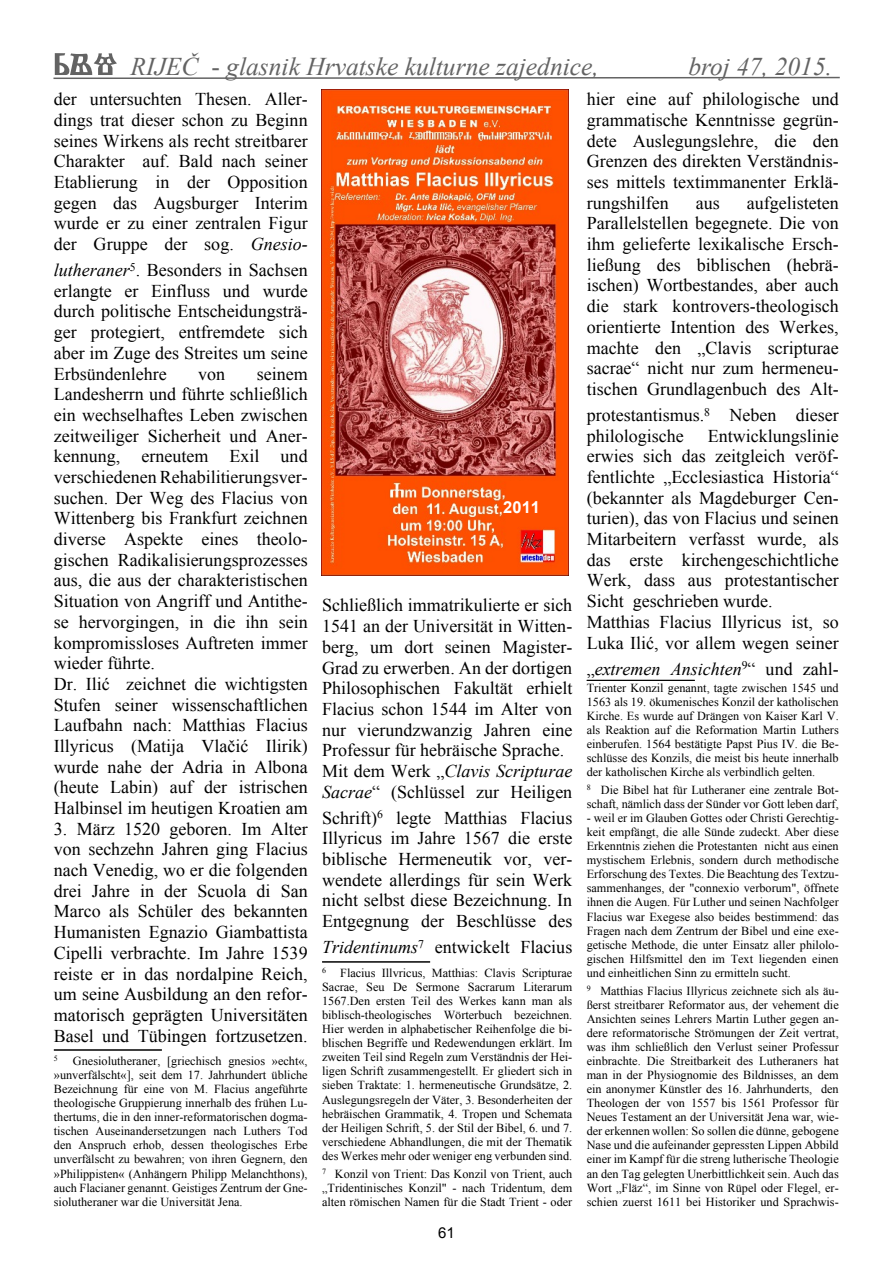
<style>
.page{position:relative;width:893px;height:1263px;background:#fff}
.page>*{position:absolute;margin:0;border:0;box-sizing:border-box;transform-origin:0 0}
.t1{font:italic 25.5px "Times New Roman";color:#636363}
.t2{font:18px/20.7px "Times New Roman";color:#000;text-align:justify}
.t3{font:italic 18px "Times New Roman";color:#000}
.t4{font:700 16.5px "Arial";color:#fff}
.t5{font:15px "Arial";color:#000}
.t6{font:12.3px/14.1px "Times New Roman";color:#000;text-align:justify}
.s1{font-style:normal}
.s2{font-style:italic}
</style>
<div class="page">
<svg style="left:53px;top:53px;width:787px;height:26px"></svg>
<hr style="left:54px;top:1049px;width:108px;height:1px;background:#000">
<hr style="left:322px;top:961px;width:108px;height:1px;background:#000">
<hr style="left:587px;top:680px;width:108px;height:1px;background:#000">
<img style="left:321px;top:89px;width:248px;height:486px">
<h1 class="t1" style="left:131px;top:57px;width:470px">RIJEČ <span class="s1">-</span> glasnik Hrvatske kulturne zajednice,</h1>
<h1 class="t1" style="left:688px;top:57px;width:145px">broj 47, 2015.</h1>
<p class="t2" style="left:54px;top:91px;width:255px">der untersuchten Thesen. Aller&shy;dings trat dieser schon zu Beginn seines Wirkens als recht streitbarer Charakter auf. Bald nach seiner Etablierung in der Opposition gegen das Augsburger Interim wurde er zu einer zentralen Figur der Gruppe der sog. <span class="s2">Gnesio-</span></p>
<h2 class="t2" style="left:54px;top:261px;width:255px"><span class="s2">lutheraner</span><sup>5</sup>. Besonders in Sachsen erlangte er Einfluss und wurde durch politische Entscheidungsträ&shy;ger protegiert, entfremdete sich aber im Zuge des Streites um seine Erbsündenlehre</h2>
<p class="t2" style="left:54px;top:365px;width:255px;text-align:left;text-indent:203px">seinem<br>Landesherrn und führte schließlich ein wechselhaftes Leben zwischen zeitweiliger Sicherheit und Aner&shy;kennung, erneutem Exil und verschiedenen Rehabilitierungsver&shy;suchen. Der Weg des Flacius von<br>Wittenberg bis Frankfurt zeichnen diverse Aspekte eines theolo&shy;gischen Radikalisierungsprozesses aus, die aus der charakteristischen<br>Situation von Angriff und Antithe&shy;se hervorgingen, in die ihn sein kompromissloses Auftreten immer wieder führte.<br>Dr. Ilić zeichnet die wichtigsten<br>Stufen seiner wissenschaftlichen<br>Laufbahn nach: Matthias Flacius<br>Illyricus (Matija Vlačić Ilirik) wurde nahe der Adria in Albona (heute Labin) auf der istrischen<br>Halbinsel im heutigen Kroatien am</p>
<p class="t2" style="left:54px;top:820px;width:255px">3. März 1520 geboren. Im Alter von sechzehn Jahren ging Flacius nach Venedig, wo er die folgenden drei Jahre in der Scuola di San Marco als Schüler des bekannten Humanisten Egnazio Giambattista Cipelli verbrachte. Im Jahre 1539 reiste er in das nordalpine Reich, um seine Ausbildung an den refor&shy;matorisch geprägten Universitäten Basel und Tübingen fortzusetzen.</p>
<p class="t6" style="left:54px;top:1055px;width:255px"><sup>5</sup> Gnesiolutheraner, [griechisch gnesios »echt«, »unverfälscht«], seit dem 17. Jahrhundert übliche Bezeichnung für eine von M. Flacius angeführte theologische Gruppierung innerhalb des frühen Lu&shy;thertums, die in den inner-reformatorischen dogma&shy;tischen Auseinandersetzungen nach Luthers Tod den Anspruch erhob, dessen theologisches Erbe unverfälscht zu bewahren; von ihren Gegnern, den »Philippisten« (Anhängern Philipp Melanchthons), auch Flacianer genannt. Geistiges Zentrum der Gne&shy;siolutheraner war die Universität Jena.</p>
<h2 class="t2" style="left:198px;top:365px;width:29px">von</h2>
<h3 class="t4" style="left:503px;top:501px;width:38px">2011</h3>
<p class="t2" style="left:322px;top:597px;width:252px;text-align:left">Schließlich immatrikulierte er sich 1541 an der Universität in Witten&shy;berg, um dort seinen Magister-Grad zu erwerben. An der dortigen Philosophischen Fakultät erhielt Flacius schon 1544 im Alter von nur vierundzwanzig Jahren eine Professur für hebräische Sprache.<br>Mit dem Werk „<span class="s2">Clavis Scripturae Sacrae</span>“ (Schlüssel zur Heiligen</p>
<h2 class="t2" style="left:322px;top:809px;width:252px">Schrift)<sup>6</sup> legte Matthias Flacius Illyricus im Jahre 1567 die erste biblische Hermeneutik vor, ver&shy;wendete allerdings für sein Werk nicht selbst diese Bezeichnung. In Entgegnung der Beschlüsse des</h2>
<h2 class="t2" style="left:322px;top:938px;width:252px"><span class="s2">Tridentinums</span><sup>7</sup> entwickelt Flacius</h2>
<p class="t6" style="left:322px;top:967px;width:252px"><sup>6</sup> Flacius Illvricus, Matthias: Clavis Scripturae Sacrae, Seu De Sermone Sacrarum Literarum 1567.Den ersten Teil des Werkes kann man als biblisch-theologisches Wörterbuch bezeichnen.<br>Hier werden in alphabetischer Reihenfolge die bi&shy;blischen Begriffe und Redewendungen erklärt. Im zweiten Teil sind Regeln zum Verständnis der Hei&shy;ligen Schrift zusammengestellt. Er gliedert sich in sieben Traktate: 1. hermeneutische Grundsätze, 2.<br>Auslegungsregeln der Väter, 3. Besonderheiten der hebräischen Grammatik, 4. Tropen und Schemata der Heiligen Schrift, 5. der Stil der Bibel, 6. und 7. verschiedene Abhandlungen, die mit der Thematik des Werkes mehr oder weniger eng verbunden sind.</p>
<p class="t6" style="left:322px;top:1167px;width:252px"><sup>7</sup> Konzil von Trient: Das Konzil von Trient, auch „Tridentinisches Konzil" - nach Tridentum, dem alten römischen Namen für die Stadt Trient - oder</p>
<p class="t5" style="left:438px;top:1227px;width:18px">61</p>
<h2 class="t2" style="left:587px;top:91px;width:254px">hier eine auf philologische und grammatische Kenntnisse gegrün&shy;dete Auslegungslehre, die den Grenzen des direkten Verständnis&shy;ses mittels textimmanenter Erklä&shy;rungshilfen</h2>
<p class="t2" style="left:587px;top:194px;width:254px;text-indent:160px">aufgelisteten Parallelstellen begegnete. Die von ihm gelieferte lexikalische Ersch&shy;ließung des biblischen (hebrä&shy;ischen) Wortbestandes, aber auch die stark kontrovers-theologisch orientierte Intention des Werkes, machte den „Clavis scripturae sacrae“ nicht nur zum hermeneu&shy;tischen Grundlagenbuch des Alt-</p>
<h2 class="t2" style="left:587px;top:406px;width:254px">protestantismus.<sup>8</sup> Neben dieser philologische</h2>
<h2 class="t2" style="left:696px;top:194px;width:25px">aus</h2>
<p class="t2" style="left:587px;top:427px;width:254px;text-align:left;text-indent:121px">Entwicklungslinie erwies sich das zeitgleich veröf&shy;fentlichte „Ecclesiastica Historia“ (bekannter als Magdeburger Cen&shy;turien), das von Flacius und seinen<br>Mitarbeitern verfasst wurde, als das erste kirchengeschichtliche<br>Werk, dass aus protestantischer<br>Sicht geschrieben wurde.<br>Matthias Flacius Illyricus ist, so<br>Luka Ilić, vor allem wegen seiner</p>
<h2 class="t3" style="left:587px;top:662px;width:254px"><span class="s1">„</span>extremen Ansichten<sup>9</sup><span class="s1">“ und zahl-</span></h2>
<p class="t6" style="left:587px;top:682px;width:254px">Trienter Konzil genannt, tagte zwischen 1545 und 1563 als 19. ökumenisches Konzil der katholischen Kirche. Es wurde auf Drängen von Kaiser Karl V. als Reaktion auf die Reformation Martin Luthers einberufen. 1564 bestätigte Papst Pius IV. die Be&shy;schlüsse des Konzils, die meist bis heute innerhalb der katholischen Kirche als verbindlich gelten.</p>
<p class="t6" style="left:587px;top:784px;width:254px"><sup>8</sup> Die Bibel hat für Lutheraner eine zentrale Bot&shy;schaft, nämlich dass der Sünder vor Gott leben darf,</p>
<p class="t6" style="left:587px;top:812px;width:254px">- weil er im Glauben Gottes oder Christi Gerechtig&shy;keit empfängt, die alle Sünde zudeckt. Aber diese Erkenntnis ziehen die Protestanten nicht aus einen mystischem Erlebnis, sondern durch methodische Erforschung des Textes. Die Beachtung des Textzu&shy;sammenhanges, der "connexio verborum", öffnete ihnen die Augen. Für Luther und seinen Nachfolger Flacius war Exegese also beides bestimmend: das Fragen nach dem Zentrum der Bibel und eine exe&shy;getische Methode, die unter Einsatz aller philolo&shy;gischen Hilfsmittel den im Text liegenden einen und einheitlichen Sinn zu ermitteln sucht.</p>
<p class="t6" style="left:587px;top:984px;width:254px"><sup>9</sup> Matthias Flacius Illyricus zeichnete sich als äu&shy;ßerst streitbarer Reformator aus, der vehement die Ansichten seines Lehrers Martin Luther gegen an&shy;dere reformatorische Strömungen der Zeit vertrat, was ihm schließlich den Verlust seiner Professur einbrachte. Die Streitbarkeit des Lutheraners hat man in der Physiognomie des Bildnisses, an dem ein anonymer Künstler des 16. Jahrhunderts, den Theologen der von 1557 bis 1561 Professor für Neues Testament an der Universität Jena war, wie&shy;der erkennen wollen: So sollen die dünne, gebogene Nase und die aufeinander gepressten Lippen Abbild einer im Kampf für die streng lutherische Theologie an den Tag gelegten Unerbittlichkeit sein. Auch das Wort „Fläz“, im Sinne von Rüpel oder Flegel, er&shy;schien zuerst 1611 bei Historiker und Sprachwis-</p>
</div>
